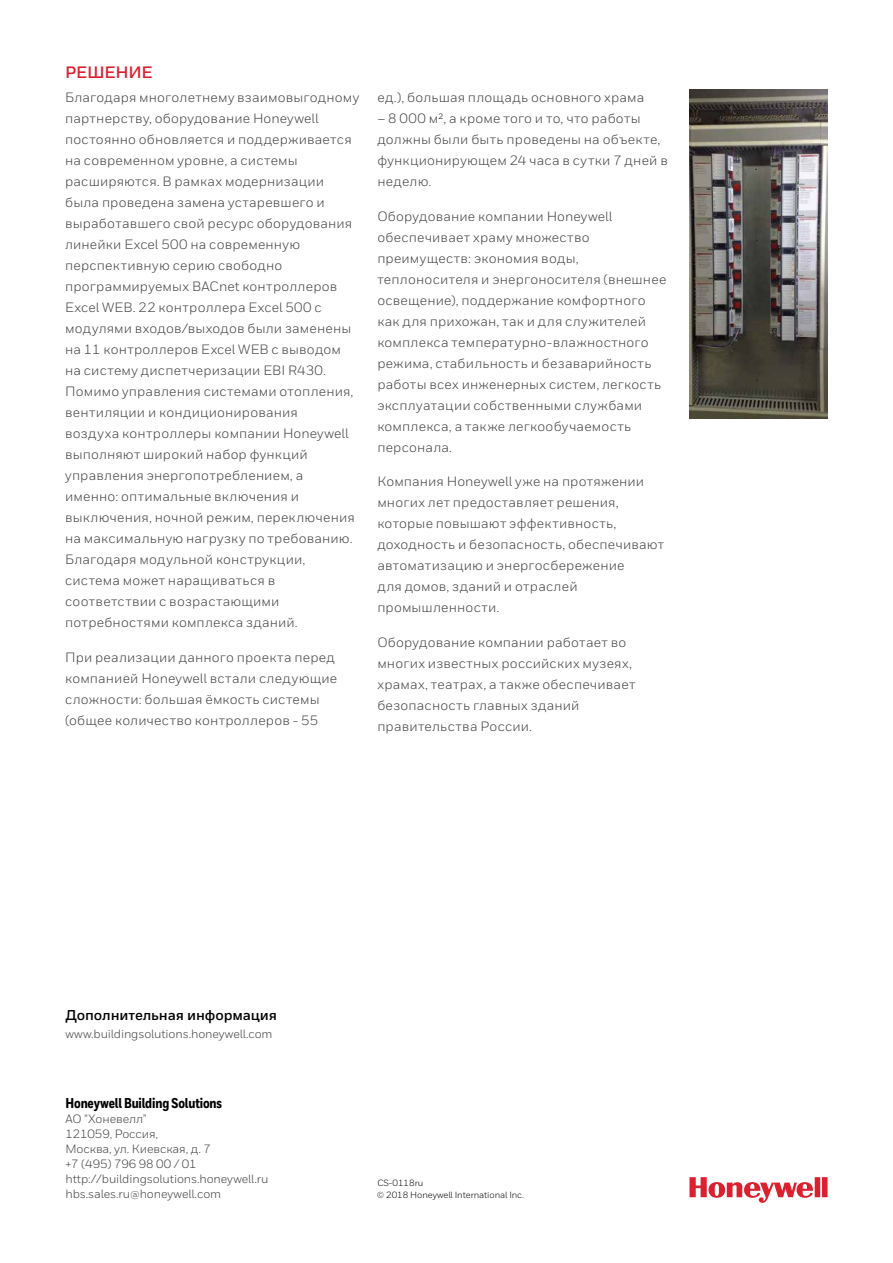
<style>
.page{position:relative;width:893px;height:1263px;background:#fff}
.page>*{position:absolute;margin:0;border:0;box-sizing:border-box;transform-origin:0 0}
.t1{font:700 16.5px "Honeywell Sans Cyr";letter-spacing:-.015em;color:#dc202e}
.t2{font:800 14.25px "Honeywell Cond";letter-spacing:-.01em;color:#000}
.t3{font:700 14.25px "Honeywell Sans Cyr";letter-spacing:-.01em;color:#000}
.t4{font:13.5px/21px "Honeywell Sans Cyr";letter-spacing:.01em;color:#414042}
.t5{font:12px/15px "Honeywell Sans Cyr";letter-spacing:-.01em;color:#414042}
.t6{font:12px "Honeywell Sans";letter-spacing:-.01em;color:#414042}
.t7{font:9px/12px "Honeywell Sans";letter-spacing:-.01em;color:#000}
.s1{font-family:"Honeywell Sans"}
</style>
<div class="page">
<svg style="left:689px;top:1177px;width:138px;height:26px"></svg>
<img style="left:689px;top:89px;width:138px;height:330px">
<p class="t1" style="left:65px;top:62px;width:89px">РЕШЕНИЕ</p>
<p class="t4" style="left:65px;top:87px;width:296px">Благодаря многолетнему взаимовыгодному партнерству, оборудование Honeywell постоянно обновляется и поддерживается на современном уровне, а системы расширяются. В рамках модернизации была проведена замена устаревшего и выработавшего свой ресурс оборудования линейки Excel 500 на современную перспективную серию свободно программируемых BACnet контроллеров Excel WEB. 22 контроллера Excel 500 с модулями входов/выходов были заменены на 11 контроллеров Excel WEB с выводом на систему диспетчеризации EBI R430.<br>Помимо управления системами отопления, вентиляции и кондиционирования<br>воздуха контроллеры компании Honeywell выполняют широкий набор функций управления энергопотреблением, а именно: оптимальные включения и выключения, ночной режим, переключения на максимальную нагрузку по требованию.<br>Благодаря модульной конструкции, система может наращиваться в соответствии с возрастающими потребностями комплекса зданий.</p>
<p class="t4" style="left:65px;top:646px;width:274px">При реализации данного проекта перед компанией Honeywell встали следующие сложности: большая ёмкость системы (общее количество контроллеров - 55</p>
<p class="t4" style="left:377px;top:87px;width:269px">ед.), большая площадь основного храма</p>
<p class="t4" style="left:377px;top:108px;width:292px">– 8 000 м², а кроме того и то, что работы должны были быть проведены на объекте, функционирующем 24 часа в сутки 7 дней в неделю.</p>
<p class="t4" style="left:377px;top:205px;width:291px">Оборудование компании Honeywell обеспечивает храму множество преимуществ: экономия воды, теплоносителя и энергоносителя (внешнее освещение), поддержание комфортного как для прихожан, так и для служителей комплекса температурно-влажностного режима, стабильность и безаварийность работы всех инженерных систем, легкость эксплуатации собственными службами комплекса, а также легкообучаемость персонала.</p>
<p class="t4" style="left:377px;top:471px;width:288px">Компания Honeywell уже на протяжении многих лет предоставляет решения, которые повышают эффективность, доходность и безопасность, обеспечивают автоматизацию и энергосбережение<br>для домов, зданий и отраслей промышленности.</p>
<p class="t4" style="left:377px;top:632px;width:260px">Оборудование компании работает во многих известных российских музеях, храмах, театрах, а также обеспечивает безопасность главных зданий правительства России.</p>
<p class="t3" style="left:65px;top:1006px;width:213px">Дополнительная информация</p>
<p class="t6" style="left:65px;top:1027px;width:209px">www.buildingsolutions.honeywell.com</p>
<p class="t2" style="left:65px;top:1094px;width:158px">Honeywell Building Solutions</p>
<p class="t5" style="left:65px;top:1111px;width:204px">АО “Хоневелл”<br>121059, Россия,<br>Москва, ул. Киевская, д. 7<br>+7 (495) 796 98 00 / 01 http://buildingsolutions.honeywell.ru hbs.sales.ru@honeywell.co<span class="s1">m</span></p>
<p class="t7" style="left:377px;top:1176px;width:149px">CS-0118ru<br>© 2018 Honeywell International Inc.</p>
</div>
